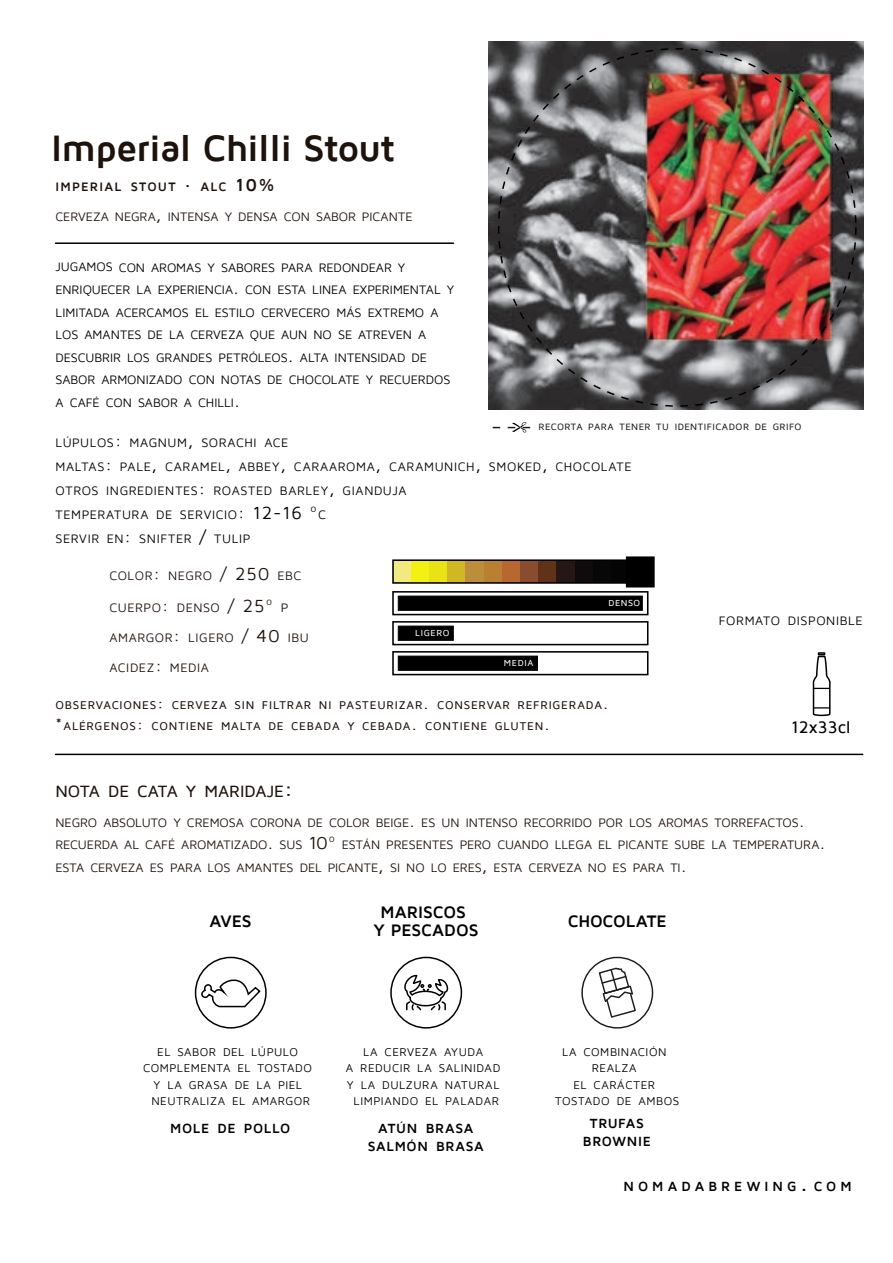
<style>
.page{position:relative;width:893px;height:1263px;background:#fff}
.page>*{position:absolute;margin:0;border:0;box-sizing:border-box;transform-origin:0 0}
.t1{font:700 37.8px "Maven Pro";letter-spacing:-.025em;color:#1e120d}
.t2{font:700 17.1px/18px "Maven Pro";letter-spacing:-.005em;color:#000;text-align:center}
.t3{font:500 17.1px "Maven Pro";color:#000}
.t4{font:500 16.8px "Maven Pro";letter-spacing:-.005em;color:#1e120d}
.t5{font:700 13.65px/18px "Maven Pro";letter-spacing:.055em;color:#000;text-align:center}
.t6{font:700 13.65px "Maven Pro";letter-spacing:.295em;color:#000}
.t7{font:12.6px/22.5px "Maven Pro";letter-spacing:-.005em;color:#1e120d}
.t8{font:12.6px/22.5px "Maven Pro";letter-spacing:.005em;color:#000}
.t9{font:12.6px/24px "Maven Pro";letter-spacing:.045em;color:#000}
.t10{font:12.6px "Maven Pro";letter-spacing:.045em;color:#1e120d}
.t11{font:700 12.6px "Maven Pro";letter-spacing:.1em;color:#1e120d}
.t12{font:12.6px "Maven Pro";letter-spacing:.05em;color:#000}
.t13{font:11.55px/16.5px "Maven Pro";letter-spacing:.045em;color:#000;text-align:center}
.t14{font:500 11.55px/21px "Maven Pro";letter-spacing:.07em;color:#1e120d}
.t15{font:500 9.45px "Maven Pro";letter-spacing:.045em;color:#1d1e1c}
.t16{font:500 9px "Maven Pro";letter-spacing:.07em;color:#fff}
.s1{font-size:18px}
.s2{font-size:16.5px}
.s3{font-size:24px}
.s4{font-size:19.5px}
</style>
<div class="page">
<img style="left:489px;top:42px;width:374px;height:368px">
<hr style="left:55px;top:242px;width:398px;height:2px;background:#000">
<hr style="left:55px;top:754px;width:808px;height:1px;background:#000">
<div style="left:393px;top:560px;width:18px;height:23px;background:#f2ea81"></div>
<div style="left:411px;top:560px;width:18px;height:23px;background:#f3f114"></div>
<div style="left:429px;top:560px;width:19px;height:23px;background:#e9e315"></div>
<div style="left:448px;top:560px;width:18px;height:23px;background:#d0b824"></div>
<div style="left:466px;top:560px;width:18px;height:23px;background:#bc8e3c"></div>
<div style="left:484px;top:560px;width:18px;height:23px;background:#b98032"></div>
<div style="left:502px;top:560px;width:18px;height:23px;background:#b86731"></div>
<div style="left:520px;top:560px;width:19px;height:23px;background:#894c2e"></div>
<div style="left:539px;top:560px;width:18px;height:23px;background:#603218"></div>
<div style="left:557px;top:560px;width:18px;height:23px;background:#261616"></div>
<div style="left:575px;top:560px;width:18px;height:23px;background:#0f0b0c"></div>
<div style="left:593px;top:560px;width:18px;height:23px;background:#070707"></div>
<div style="left:611px;top:560px;width:19px;height:23px;background:#040404"></div>
<div style="left:392px;top:559px;width:256px;height:25px;border:2px solid #000"></div>
<div style="left:392px;top:621px;width:256px;height:24px;border:2px solid #000"></div>
<div style="left:398px;top:626px;width:56px;height:15px;background:#000;border:1px solid #000"></div>
<div style="left:398px;top:596px;width:245px;height:15px;background:#000;border:1px solid #000"></div>
<div style="left:392px;top:591px;width:256px;height:24px;border:2px solid #000"></div>
<div style="left:626px;top:556px;width:29px;height:31px;background:#000;border:2px solid #000"></div>
<div style="left:392px;top:651px;width:256px;height:24px;border:2px solid #000"></div>
<div style="left:398px;top:656px;width:140px;height:15px;background:#000;border:1px solid #000"></div>
<svg style="left:493px;top:422px;width:38px;height:10px"></svg>
<div style="left:581px;top:957px;width:72px;height:71px;border:1px solid #1d1e1c;border-radius:50%"></div>
<svg style="left:598px;top:967px;width:38px;height:51px"></svg>
<div style="left:390px;top:957px;width:72px;height:71px;border:2px solid #000;border-radius:50%"></div>
<svg style="left:403px;top:956px;width:48px;height:55px"></svg>
<div style="left:195px;top:957px;width:72px;height:71px;border:2px solid #000;border-radius:50%"></div>
<svg style="left:199px;top:973px;width:63px;height:37px"></svg>
<svg style="left:812px;top:652px;width:19px;height:64px"></svg>
<h1 class="t1" style="left:51px;top:128px;width:346px">Imperial Chilli Stout</h1>
<p class="t11" style="left:56px;top:180px;width:221px">IMPERIAL STOUT <span class="s1">·</span> ALC <span class="s1">10%</span></p>
<p class="t7" style="left:56px;top:206px;width:358px">CERVEZA NEGRA<span class="s1">,</span> INTENSA Y DENSA CON SABOR PICANTE</p>
<p class="t8" style="left:55px;top:256px;width:400px">JUGAMOS CON AROMAS Y SABORES PARA REDONDEAR Y ENRIQUECER LA EXPERIENCIA<span class="s1">.</span> CON ESTA LINEA EXPERIMENTAL Y LIMITADA ACERCAMOS EL ESTILO CERVECERO MÁS EXTREMO A LOS AMANTES DE LA CERVEZA QUE AUN NO SE ATREVEN A DESCUBRIR LOS GRANDES PETRÓLEOS<span class="s1">.</span> ALTA INTENSIDAD DE SABOR ARMONIZADO CON NOTAS DE CHOCOLATE Y RECUERDOS A CAFÉ CON SABOR A CHILLI<span class="s1">.</span></p>
<p class="t15" style="left:539px;top:422px;width:265px">RECORTA PARA TENER TU IDENTIFICADOR DE GRIFO</p>
<p class="t9" style="left:56px;top:431px;width:578px">LÚPULOS<span class="s1">:</span> MAGNUM<span class="s1">,</span> SORACHI ACE<br>MALTAS<span class="s1">:</span> PALE<span class="s1">,</span> CARAMEL<span class="s1">,</span> ABBEY<span class="s1">,</span> CARAAROMA<span class="s1">,</span> CARAMUNICH<span class="s1">,</span> SMOKED<span class="s1">,</span> CHOCOLATE OTROS INGREDIENTES<span class="s1">:</span> ROASTED BARLEY<span class="s1">,</span> GIANDUJA<br>TEMPERATURA DE SERVICIO<span class="s1">: 12-16 º</span>C<br>SERVIR EN<span class="s1">:</span> SNIFTER <span class="s1">/</span> TULIP</p>
<p class="t10" style="left:109px;top:569px;width:194px">COLOR<span class="s1">:</span> NEGRO <span class="s1">/ 250</span> EBC</p>
<p class="t10" style="left:109px;top:601px;width:181px">CUERPO<span class="s1">:</span> DENSO <span class="s1">/ 25º</span> P</p>
<p class="t10" style="left:109px;top:631px;width:201px">AMARGOR<span class="s1">:</span> LIGERO <span class="s1">/ 40</span> IBU</p>
<p class="t10" style="left:109px;top:661px;width:101px">ACIDEZ<span class="s1">:</span> MEDIA</p>
<p class="t16" style="left:415px;top:629px;width:36px">LIGERO</p>
<p class="t16" style="left:504px;top:659px;width:31px">MEDIA</p>
<p class="t16" style="left:608px;top:599px;width:33px">DENSO</p>
<p class="t14" style="left:55px;top:695px;width:555px">OBSERVACIONES<span class="s2">:</span> CERVEZA SIN FILTRAR NI PASTEURIZAR<span class="s2">.</span> CONSERVAR REFRIGERADA<span class="s2">. *</span>ALÉRGENOS<span class="s2">:</span> CONTIENE MALTA DE CEBADA Y CEBADA<span class="s2">.</span> CONTIENE GLUTEN<span class="s2">.</span></p>
<p class="t12" style="left:719px;top:614px;width:145px">FORMATO DISPONIBLE</p>
<h2 class="t3" style="left:791px;top:718px;width:61px">12x33cl</h2>
<h3 class="t4" style="left:55px;top:782px;width:239px">NOTA DE CATA Y MARIDAJE<span class="s3">:</span></h3>
<p class="t7" style="left:55px;top:811px;width:771px">NEGRO ABSOLUTO Y CREMOSA CORONA DE COLOR BEIGE<span class="s1">.</span> ES UN INTENSO RECORRIDO POR LOS AROMAS TORREFACTOS<span class="s1">.<br></span>RECUERDA AL CAFÉ AROMATIZADO<span class="s1">.</span> SUS <span class="s1">10º</span> ESTÁN PRESENTES PERO CUANDO LLEGA EL PICANTE SUBE LA TEMPERATURA<span class="s1">.<br></span>ESTA CERVEZA ES PARA LOS AMANTES DEL PICANTE<span class="s1">,</span> SI NO LO ERES<span class="s1">,</span> ESTA CERVEZA NO ES PARA TI<span class="s1">.</span></p>
<h2 class="t2" style="left:210px;top:912px;width:44px">AVES</h2>
<h2 class="t2" style="left:374px;top:903px;width:107px">MARISCOS<br>Y PESCADOS</h2>
<h2 class="t2" style="left:568px;top:912px;width:100px">CHOCOLATE</h2>
<p class="t13" style="left:143px;top:1044px;width:171px">EL SABOR DEL LÚPULO<br>COMPLEMENTA EL TOSTADO<br>Y LA GRASA DE LA PIEL<br>NEUTRALIZA EL AMARGOR</p>
<p class="t13" style="left:346px;top:1044px;width:156px">LA CERVEZA AYUDA<br>A REDUCIR LA SALINIDAD<br>Y LA DULZURA NATURAL<br>LIMPIANDO EL PALADAR</p>
<p class="t13" style="left:555px;top:1044px;width:126px">LA COMBINACIÓN<br>REALZA<br>EL CARÁCTER<br>TOSTADO DE AMBOS</p>
<p class="t5" style="left:170px;top:1119px;width:122px">MOLE DE POLLO</p>
<p class="t5" style="left:368px;top:1119px;width:118px">ATÚN BRASA<br>SALMÓN BRASA</p>
<p class="t5" style="left:583px;top:1114px;width:69px">TRUFAS<br>BROWNIE</p>
<p class="t6" style="left:623px;top:1179px;width:230px">NOMADABREWING<span class="s4">.</span> COM</p>
</div>
